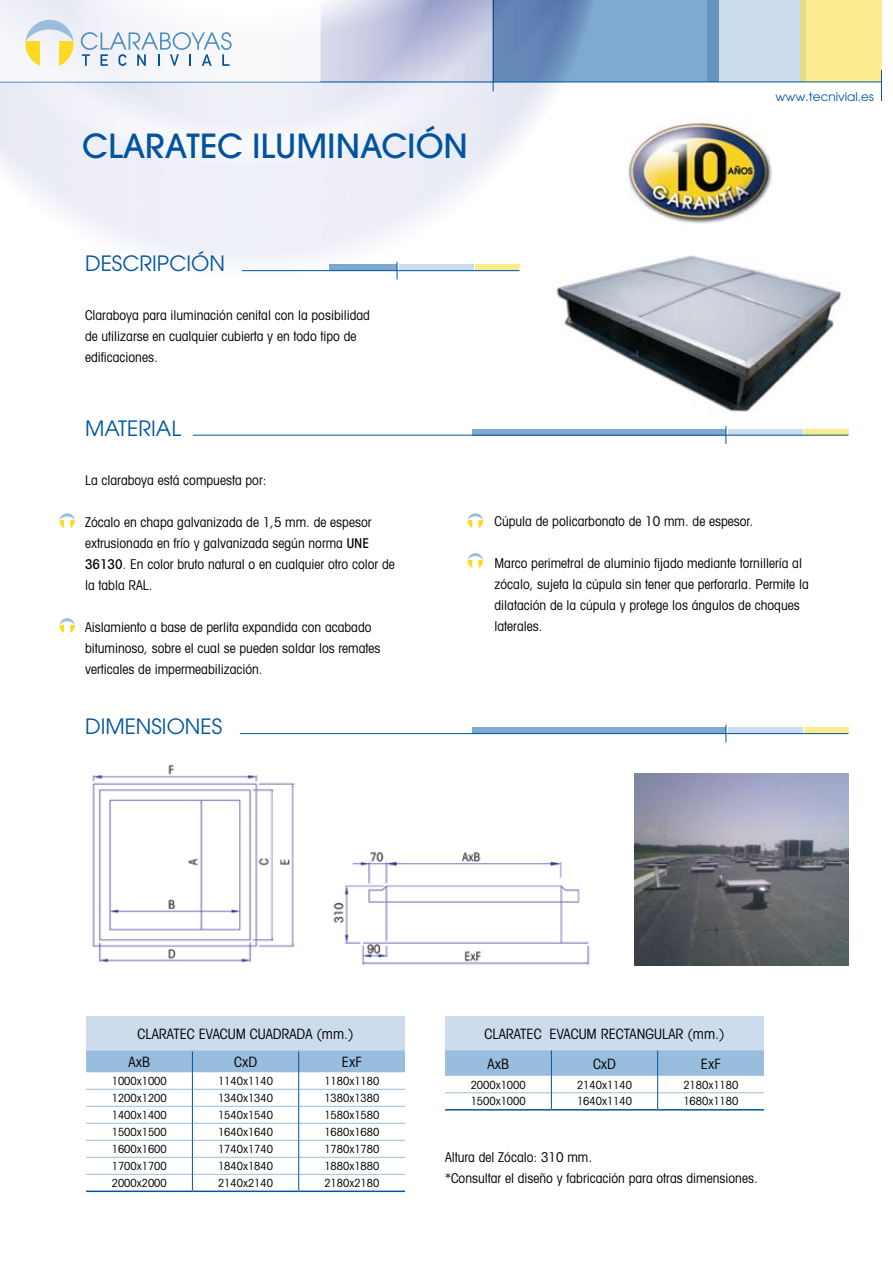
<style>
.page{position:relative;width:893px;height:1263px;background:#fff}
.page>*{position:absolute;margin:0;border:0;box-sizing:border-box;transform-origin:0 0}
.t1{font:500 33px "Avant Garde";color:#00549f}
.t2{font:21px "Avant Garde";color:#00549f}
.t3{font:condensed 14.25px/28px "Avant Garde";color:#000001}
.t4{font:condensed 13.5px/21px "Avant Garde";color:#000001}
.t5{font:12px "Avant Garde";color:#00549f}
.t6{font:condensed 11.25px "Avant Garde";color:#000001}
.s1{font-weight:500}
</style>
<div class="page">
<img style="left:0;top:17px;width:556px;height:263px">
<div style="left:707px;top:0;width:99px;height:82px;background:#ccdeee"></div>
<svg style="left:800px;top:0;width:82px;height:82px;background:#f9e98e"></svg>
<hr style="left:493px;top:0;width:1px;height:91px;background:#00549f">
<svg style="left:600px;top:0;width:119px;height:82px;background:#7ca6cd"></svg>
<img style="left:321px;top:0;width:279px;height:82px">
<hr style="left:0;top:82px;width:882px;height:1px;background:#00549f">
<img style="left:553px;top:240px;width:288px;height:172px">
<div style="left:329px;top:265px;width:68px;height:6px;background:#80a9cf"></div>
<div style="left:399px;top:265px;width:74px;height:6px;background:#ccdeee"></div>
<div style="left:475px;top:265px;width:45px;height:6px;background:#fdec8f"></div>
<svg style="left:397px;top:262px;width:1px;height:17px"></svg>
<hr style="left:242px;top:270px;width:277px;height:1px;background:#00549f">
<hr style="left:881px;top:70px;width:1px;height:31px;background:#00549f">
<div style="left:472px;top:429px;width:254px;height:6px;background:#80a9cf"></div>
<div style="left:728px;top:429px;width:74px;height:6px;background:#ccdeee"></div>
<div style="left:804px;top:429px;width:45px;height:6px;background:#fdec8f"></div>
<svg style="left:726px;top:426px;width:1px;height:18px"></svg>
<hr style="left:193px;top:435px;width:655px;height:1px;background:#00549f">
<svg style="left:468px;top:513px;width:15px;height:15px"></svg>
<svg style="left:468px;top:553px;width:15px;height:15px"></svg>
<svg style="left:60px;top:618px;width:15px;height:15px"></svg>
<svg style="left:60px;top:513px;width:15px;height:15px"></svg>
<div style="left:472px;top:728px;width:254px;height:6px;background:#80a9cf"></div>
<div style="left:728px;top:727px;width:74px;height:7px;background:#ccdeee"></div>
<div style="left:804px;top:727px;width:45px;height:7px;background:#fdec8f"></div>
<svg style="left:726px;top:725px;width:1px;height:17px"></svg>
<hr style="left:240px;top:733px;width:608px;height:1px;background:#00549f">
<img style="left:634px;top:773px;width:214px;height:193px">
<img style="left:628px;top:117px;width:144px;height:107px">
<div style="left:0;top:0;width:320px;height:82px;background:#f7f8fb"></div>
<svg style="left:81px;top:32px;width:151px;height:34px"></svg>
<svg style="left:26px;top:20px;width:48px;height:46px"></svg>
<img style="left:92px;top:764px;width:203px;height:199px">
<img style="left:333px;top:852px;width:257px;height:113px">
<div style="left:86px;top:1017px;width:319px;height:34px;background:#cddced"></div>
<hr style="left:86px;top:1190px;width:106px;height:2px;background:#00549f">
<hr style="left:192px;top:1190px;width:107px;height:2px;background:#00549f">
<hr style="left:299px;top:1190px;width:106px;height:2px;background:#00549f">
<hr style="left:86px;top:1050px;width:106px;height:1px;background:#99bddd">
<hr style="left:192px;top:1050px;width:107px;height:1px;background:#99bddd">
<hr style="left:299px;top:1050px;width:106px;height:1px;background:#99bddd">
<svg style="left:86px;top:1051px;width:319px;height:139px"></svg>
<div style="left:445px;top:1016px;width:319px;height:34px;background:#cddced"></div>
<hr style="left:445px;top:1109px;width:106px;height:1px;background:#00549f">
<hr style="left:551px;top:1109px;width:107px;height:1px;background:#00549f">
<hr style="left:658px;top:1109px;width:106px;height:1px;background:#00549f">
<svg style="left:445px;top:1050px;width:319px;height:59px"></svg>
<h1 class="t1" style="left:82px;top:126px;width:387px">CLARATEC ILUMINACIÓN</h1>
<p class="t5" style="left:776px;top:89px;width:100px">www.tecnivial.es</p>
<h2 class="t2" style="left:85px;top:251px;width:141px">DESCRIPCIÓN</h2>
<p class="t4" style="left:85px;top:305px;width:286px">Claraboya para iluminación cenital con la posibilidad de utilizarse en cualquier cubierta y en todo tipo de edificaciones.</p>
<h2 class="t2" style="left:85px;top:416px;width:98px">MATERIAL</h2>
<p class="t4" style="left:85px;top:469px;width:183px">La claraboya está compuesta por:</p>
<p class="t4" style="left:85px;top:511px;width:311px">Zócalo en chapa galvanizada de 1,5 mm. de espesor extrusionada en frío y galvanizada según norma <span class="s1">UNE 36130</span>. En color bruto natural o en cualquier otro color de la tabla RAL.</p>
<p class="t4" style="left:85px;top:616px;width:297px">Aislamiento a base de perlita expandida con acabado bituminoso, sobre el cual se pueden soldar los remates verticales de impermeabilización.</p>
<h2 class="t2" style="left:85px;top:714px;width:139px">DIMENSIONES</h2>
<p class="t4" style="left:495px;top:510px;width:260px">Cúpula de policarbonato de 10 mm. de espesor.</p>
<p class="t4" style="left:495px;top:552px;width:316px">Marco perimetral de aluminio fijado mediante tornillería al zócalo, sujeta la cúpula sin tener que perforarla. Permite la dilatación de la cúpula y protege los ángulos de choques laterales.</p>
<p class="t3" style="left:129px;top:1020px;width:227px;text-indent:9px">CLARATEC EVACUM CUADRADA (mm.)<br>AxB</p>
<p class="t3" style="left:234px;top:1048px;width:24px">CxD</p>
<p class="t3" style="left:342px;top:1048px;width:21px">ExF</p>
<p class="t3" style="left:484px;top:1019px;width:242px;line-height:29.7px">CLARATEC EVACUM RECTANGULAR (mm.)<br>AxB</p>
<p class="t3" style="left:593px;top:1049px;width:24px">CxD</p>
<p class="t3" style="left:701px;top:1049px;width:21px">ExF</p>
<p class="t6" style="left:112px;top:1074px;width:57px">1000x1000</p>
<p class="t6" style="left:218px;top:1074px;width:57px">1140x1140</p>
<p class="t6" style="left:324px;top:1074px;width:57px">1180x1180</p>
<p class="t6" style="left:112px;top:1091px;width:57px">1200x1200</p>
<p class="t6" style="left:218px;top:1091px;width:57px">1340x1340</p>
<p class="t6" style="left:324px;top:1091px;width:57px">1380x1380</p>
<p class="t6" style="left:112px;top:1108px;width:57px">1400x1400</p>
<p class="t6" style="left:218px;top:1108px;width:57px">1540x1540</p>
<p class="t6" style="left:324px;top:1108px;width:57px">1580x1580</p>
<p class="t6" style="left:112px;top:1125px;width:57px">1500x1500</p>
<p class="t6" style="left:218px;top:1125px;width:57px">1640x1640</p>
<p class="t6" style="left:324px;top:1125px;width:57px">1680x1680</p>
<p class="t6" style="left:112px;top:1142px;width:57px">1600x1600</p>
<p class="t6" style="left:218px;top:1142px;width:57px">1740x1740</p>
<p class="t6" style="left:324px;top:1142px;width:57px">1780x1780</p>
<p class="t6" style="left:112px;top:1159px;width:57px">1700x1700</p>
<p class="t6" style="left:218px;top:1159px;width:57px">1840x1840</p>
<p class="t6" style="left:324px;top:1159px;width:57px">1880x1880</p>
<p class="t6" style="left:112px;top:1176px;width:57px">2000x2000</p>
<p class="t6" style="left:218px;top:1176px;width:57px">2140x2140</p>
<p class="t6" style="left:324px;top:1176px;width:57px">2180x2180</p>
<p class="t6" style="left:471px;top:1078px;width:57px">2000x1000</p>
<p class="t6" style="left:577px;top:1078px;width:57px">2140x1140</p>
<p class="t6" style="left:683px;top:1078px;width:57px">2180x1180</p>
<p class="t6" style="left:471px;top:1094px;width:57px">1500x1000</p>
<p class="t6" style="left:577px;top:1094px;width:57px">1640x1140</p>
<p class="t6" style="left:683px;top:1094px;width:57px">1680x1180</p>
<p class="t4" style="left:445px;top:1146px;width:314px">Altura del Zócalo: 310 mm.<br>*Consultar el diseño y fabricación para otras dimensiones.</p>
</div>
